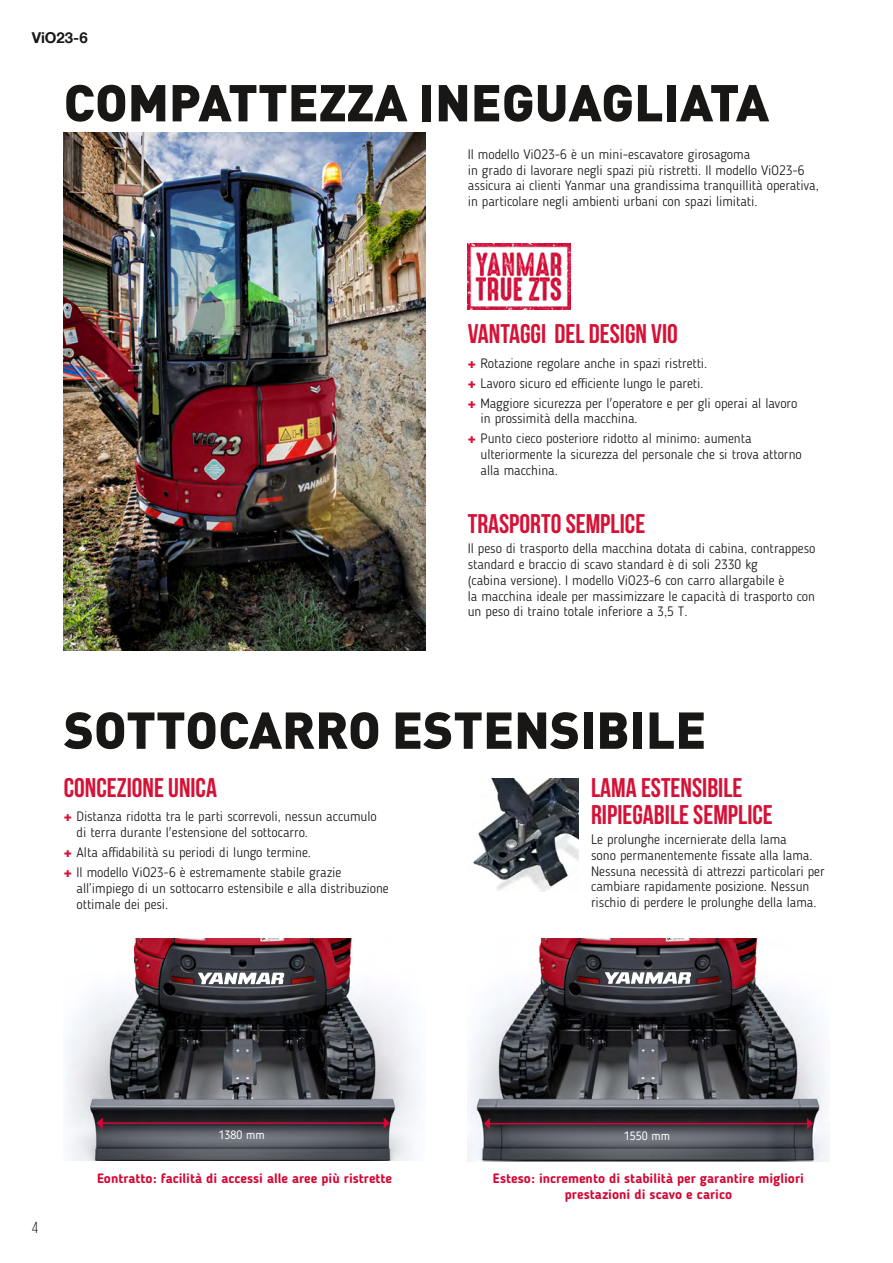
<style>
.page{position:relative;width:893px;height:1263px;background:#fff}
.page>*{position:absolute;margin:0;border:0;box-sizing:border-box;transform-origin:0 0}
.t1{font:900 51px "DIN Pro";color:#181716}
.t2{font:700 27px/27px "Bebas Neue";color:#d61136}
.t3{font:15.9px "Bebas Neue";color:#181716}
.t4{font:700 15px "Helvetica Neue LT Com";color:#181716}
.t5{font:300 13.5px/15.8px "Blogger Sans";color:#181716}
.t6{font:700 13.5px/15.8px "Blogger Sans";color:#d50634;text-align:center}
.t7{font:12px "Blogger Sans";color:#fff}
.s1{font-family:"Helvetica Neue LT Com";font-weight:900;color:#d61136}
</style>
<div class="page">
<img style="left:66px;top:938px;width:353px;height:223px">
<img style="left:468px;top:938px;width:361px;height:223px">
<hr style="left:102px;top:1122px;width:282px;height:2px;background:#d50634">
<svg style="left:97px;top:1117px;width:6px;height:12px"></svg>
<svg style="left:384px;top:1117px;width:6px;height:12px"></svg>
<hr style="left:489px;top:1123px;width:319px;height:1px;background:#d50634">
<svg style="left:484px;top:1118px;width:6px;height:11px"></svg>
<svg style="left:807px;top:1118px;width:6px;height:11px"></svg>
<svg style="left:198px;top:973px;width:86px;height:11px"></svg>
<svg style="left:605px;top:972px;width:86px;height:12px"></svg>
<img style="left:64px;top:133px;width:361px;height:518px">
<img style="left:473px;top:778px;width:105px;height:113px">
<img style="left:468px;top:243px;width:102px;height:66px">
<p class="t4" style="left:32px;top:28px;width:57px">ViO23-6</p>
<h1 class="t1" style="left:64px;top:59px;width:707px">COMPATTEZZA INEGUAGLIATA</h1>
<p class="t5" style="left:468px;top:146px;width:353px">Il modello ViO23-6 è un mini-escavatore girosagoma<br>in grado di lavorare negli spazi più ristretti. Il modello ViO23-6 assicura ai clienti Yanmar una grandissima tranquillità operativa, in particolare negli ambienti urbani con spazi limitati.</p>
<h2 class="t2" style="left:468px;top:320px;width:212px">VANTAGGI DEL DESIGN ViO</h2>
<p class="t5" style="left:468px;top:353px;width:331px;line-height:20px"><span class="s1">+</span> Rotazione regolare anche in spazi ristretti.<br><span class="s1">+</span> Lavoro sicuro ed efficiente lungo le pareti.<br><span class="s1">+</span> Maggiore sicurezza per l'operatore e per gli operai al lavoro</p>
<p class="t5" style="left:468px;top:409px;width:285px;line-height:20px;text-indent:13px">in prossimità della macchina.<br><span class="s1">+</span> Punto cieco posteriore ridotto al minimo: aumenta</p>
<p class="t5" style="left:480px;top:446px;width:323px">ulteriormente la sicurezza del personale che si trova attorno alla macchina.</p>
<h2 class="t2" style="left:468px;top:510px;width:179px">TRASPORTO SEMPLICE</h2>
<p class="t5" style="left:468px;top:541px;width:349px">Il peso di trasporto della macchina dotata di cabina, contrappeso standard e braccio di scavo standard è di soli 2330 kg<br>(cabina versione). I modello ViO23-6 con carro allargabile è<br>la macchina ideale per massimizzare le capacità di trasporto con un peso di traino totale inferiore a 3,5 T.</p>
<h1 class="t1" style="left:64px;top:686px;width:644px">SOTTOCARRO ESTENSIBILE</h1>
<h2 class="t2" style="left:64px;top:774px;width:155px">CONCEZIONE UNICA</h2>
<p class="t5" style="left:77px;top:809px;width:302px;text-indent:-13px"><span class="s1">+</span> Distanza ridotta tra le parti scorrevoli, nessun accumulo di terra durante l'estensione del sottocarro.</p>
<p class="t5" style="left:64px;top:842px;width:279px;line-height:20px"><span class="s1">+</span> Alta affidabilità su periodi di lungo termine.<br><span class="s1">+</span> Il modello ViO23-6 è estremamente stabile grazie</p>
<p class="t5" style="left:77px;top:880px;width:314px">all’impiego di un sottocarro estensibile e alla distribuzione ottimale dei pesi.</p>
<h2 class="t2" style="left:591px;top:774px;width:183px">LAMA ESTENSIBILE<br>RIPIEGABILE SEMPLICE</h2>
<p class="t5" style="left:591px;top:831px;width:235px">Le prolunghe incernierate della lama<br>sono permanentemente fissate alla lama.<br>Nessuna necessità di attrezzi particolari per cambiare rapidamente posizione. Nessun rischio di perdere le prolunghe della lama.</p>
<p class="t7" style="left:219px;top:1128px;width:48px">1380 mm</p>
<p class="t7" style="left:624px;top:1129px;width:48px">1550 mm</p>
<p class="t3" style="left:32px;top:1219px;width:8px">4</p>
<p class="t6" style="left:97px;top:1171px;width:296px">Eontratto: facilità di accessi alle aree più ristrette</p>
<p class="t6" style="left:493px;top:1171px;width:312px">Esteso: incremento di stabilità per garantire migliori prestazioni di scavo e carico</p>
</div>
